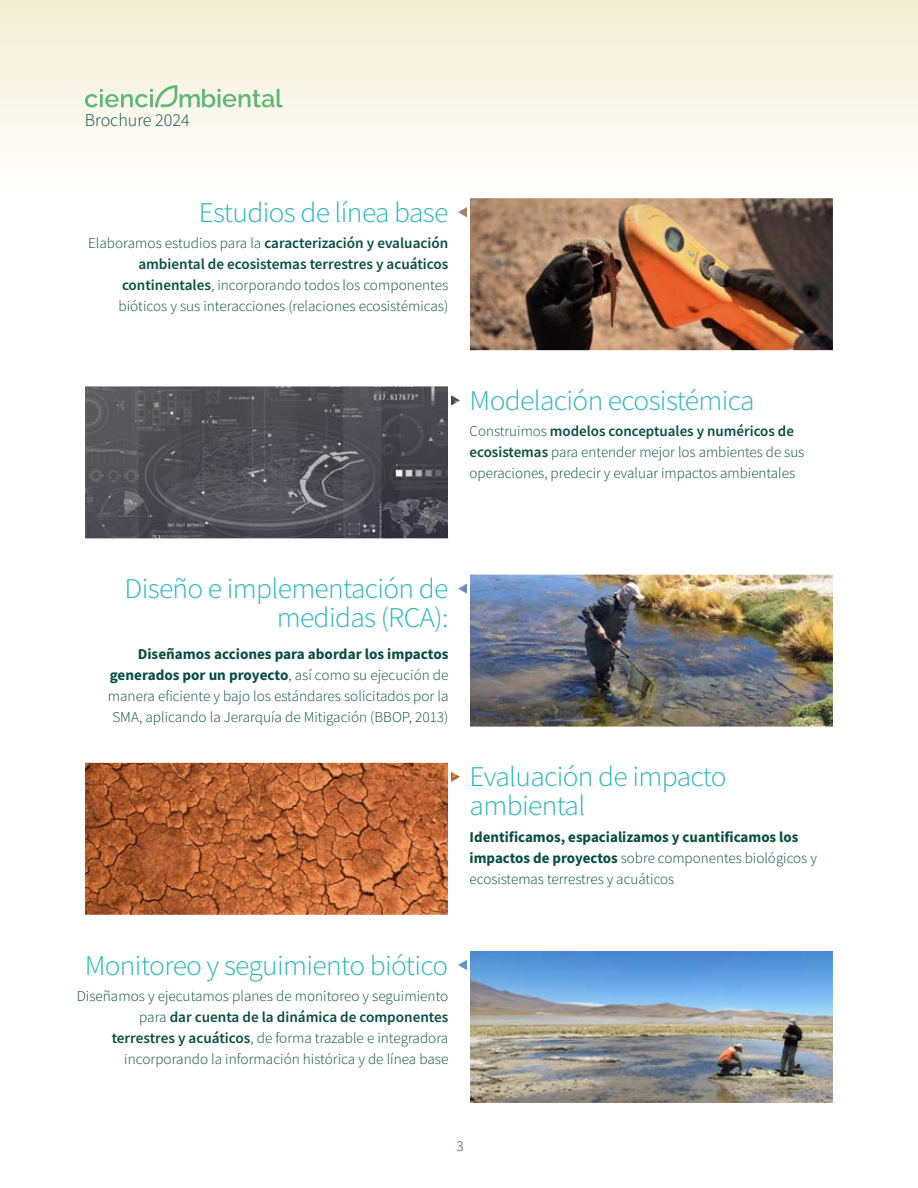
<style>
.page{position:relative;width:918px;height:1188px;background:#fff}
.page>*{position:absolute;margin:0;border:0;box-sizing:border-box;transform-origin:0 0}
.t1{font:300 28.5px/28.5px "Source Sans Pro";letter-spacing:-.025em;color:#29b5bf;text-align:right;scale:1.04 1}
.t2{font:300 18px "Source Sans Pro";color:#0a4e43}
.t3{font:300 15px/21px "Source Sans Pro";color:#074d43;text-align:right}
.t4{font:700 15px/21px "Source Sans Pro";color:#074d43}
.s1{font-weight:600}
.s2{font-weight:700}
.s3{font-weight:300}
</style>
<div class="page">
<div style="left:0;top:0;width:918px;height:198px;background:linear-gradient(to bottom,#f2ecd3,#fff)"></div>
<img style="left:458px;top:951px;width:375px;height:152px">
<svg style="left:85px;top:85px;width:198px;height:23px;background:#cde3c8"></svg>
<img style="left:458px;top:198px;width:375px;height:152px">
<img style="left:458px;top:575px;width:375px;height:152px">
<hr style="left:467px;top:198px;width:3px;height:152px;background:#fff">
<hr style="left:467px;top:575px;width:3px;height:152px;background:#fff">
<hr style="left:467px;top:951px;width:3px;height:152px;background:#fff">
<img style="left:85px;top:386px;width:375px;height:152px">
<hr style="left:448px;top:386px;width:3px;height:152px;background:#fff">
<img style="left:85px;top:763px;width:375px;height:152px">
<hr style="left:448px;top:763px;width:3px;height:152px;background:#fff">
<p class="t2" style="left:85px;top:109px;width:106px">Brochure 2024</p>
<h1 class="t1" style="left:199px;top:198px;width:242px">Estudios de línea base</h1>
<p class="t3" style="left:88px;top:233px;width:362px">Elaboramos estudios para la <span class="s1">caracterización y evaluación ambiental de ecosistemas terrestres y acuáticos continentales</span>, incorporando todos los componentes bióticos y sus interacciones (relaciones ecosistémicas)</p>
<h1 class="t1" style="left:470px;top:386px;width:276px">Modelación ecosistémica</h1>
<p class="t3" style="left:470px;top:421px;width:336px;text-align:left">Construimos <span class="s1">modelos conceptuales y numéricos de ecosistemas</span> para entender mejor los ambientes de sus operaciones, predecir y evaluar impactos ambientales</p>
<h1 class="t1" style="left:125px;top:575px;width:313px">Diseño e implementación de medidas (RCA):</h1>
<p class="t3" style="left:108px;top:644px;width:342px"><span class="s2">Diseñamos acciones para abordar los impactos generados por un proyecto</span>, así como su ejecución de manera eficiente y bajo los estándares solicitados por la SMA, aplicando la Jerarquía de Mitigación (BBOP, 2013)</p>
<h1 class="t1" style="left:470px;top:763px;width:249px;text-align:left">Evaluación de impacto ambiental</h1>
<p class="t4" style="left:470px;top:826px;width:349px">Identificamos, espacializamos y cuantificamos los impactos de proyectos <span class="s3">sobre componentes biológicos y ecosistemas terrestres y acuáticos</span></p>
<h1 class="t1" style="left:85px;top:951px;width:351px">Monitoreo y seguimiento biótico</h1>
<p class="t3" style="left:77px;top:985px;width:373px">Diseñamos y ejecutamos planes de monitoreo y seguimiento para <span class="s1">dar cuenta de la dinámica de componentes terrestres y acuáticos</span>, de forma trazable e integradora incorporando la información histórica y de línea base</p>
<p class="t3" style="left:456px;top:1135px;width:9px">3</p>
</div>
